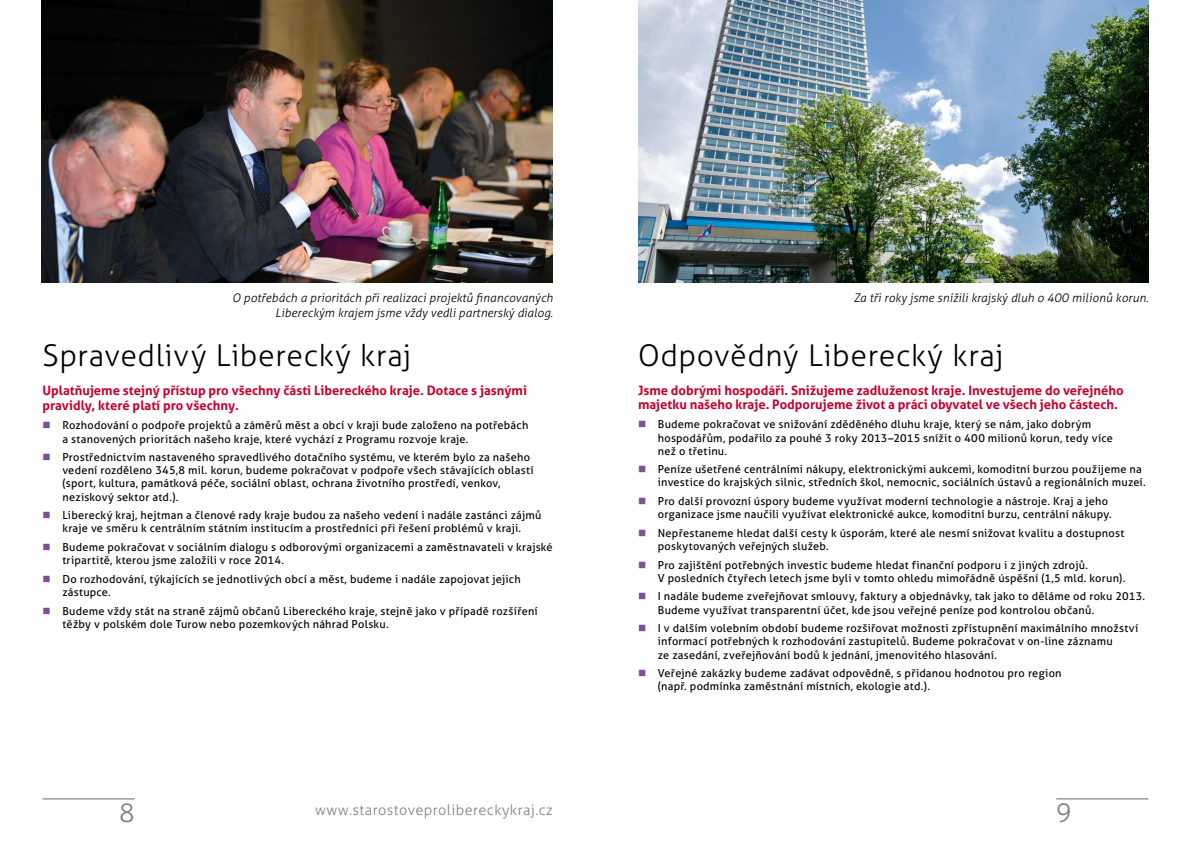
<style>
.page{position:relative;width:1191px;height:842px;background:#fff}
.page>*{position:absolute;margin:0;border:0;box-sizing:border-box;transform-origin:0 0}
.t1{font:300 30px "Aller";letter-spacing:.02em;color:#000}
.t2{font:300 26px "Aller";color:#818084}
.t3{font:300 14.5px "Aller";letter-spacing:.03em;color:#818084}
.t4{font:700 13px/15px "Aller";color:#c5002e}
.t5{font:italic 300 12px/15px "Aller";letter-spacing:.01em;color:#000;text-align:right}
.t6{font:11px/13.2px "Aller";letter-spacing:.02em;color:#000}
</style>
<div class="page">
<hr style="left:1056px;top:798px;width:92px;height:1px;background:#68676c">
<hr style="left:43px;top:798px;width:92px;height:1px;background:#68676c">
<img style="left:42px;top:0;width:511px;height:283px">
<img style="left:638px;top:0;width:510px;height:283px">
<p class="t5" style="left:232px;top:290px;width:322px">O potřebách a prioritách při realizaci projektů financovaných<br>Libereckým krajem jsme vždy vedli partnerský dialog.</p>
<h1 class="t1" style="left:43px;top:337px;width:370px">Spravedlivý Liberecký kraj</h1>
<p class="t4" style="left:43px;top:382px;width:486px">Uplatňujeme stejný přístup pro všechny části Libereckého kraje. Dotace s jasnými pravidly, které platí pro všechny.</p>
<p class="t6" style="left:62px;top:419px;width:467px">Rozhodování o podpoře projektů a záměrů měst a obcí v kraji bude založeno na potřebách a stanovených prioritách našeho kraje, které vychází z Programu rozvoje kraje.</p>
<p class="t6" style="left:62px;top:451px;width:473px">Prostřednictvím nastaveného spravedlivého dotačního systému, ve kterém bylo za našeho vedení rozděleno 345,8 mil. korun, budeme pokračovat v podpoře všech stávajících oblastí (sport, kultura, památková péče, sociální oblast, ochrana životního prostředí, venkov, neziskový sektor atd.).</p>
<p class="t6" style="left:62px;top:509px;width:480px">Liberecký kraj, hejtman a členové rady kraje budou za našeho vedení i nadále zastánci zájmů kraje ve směru k centrálním státním institucím a prostředníci při řešení problémů v kraji.</p>
<p class="t6" style="left:62px;top:540px;width:492px">Budeme pokračovat v sociálním dialogu s odborovými organizacemi a zaměstnavateli v krajské tripartitě, kterou jsme založili v roce 2014.</p>
<p class="t6" style="left:62px;top:572px;width:460px">Do rozhodování, týkajících se jednotlivých obcí a měst, budeme i nadále zapojovat jejich zástupce.</p>
<p class="t6" style="left:62px;top:604px;width:477px">Budeme vždy stát na straně zájmů občanů Libereckého kraje, stejně jako v případě rozšíření těžby v polském dole Turow nebo pozemkových náhrad Polsku.</p>
<p class="t5" style="left:853px;top:290px;width:296px">Za tři roky jsme snížili krajský dluh o 400 milionů korun.</p>
<h1 class="t1" style="left:638px;top:337px;width:367px">Odpovědný Liberecký kraj</h1>
<p class="t4" style="left:638px;top:383px;width:487px;line-height:14px">Jsme dobrými hospodáři. Snižujeme zadluženost kraje. Investujeme do veřejného majetku našeho kraje. Podporujeme život a práci obyvatel ve všech jeho částech.</p>
<p class="t6" style="left:658px;top:418px;width:456px">Budeme pokračovat ve snižování zděděného dluhu kraje, který se nám, jako dobrým hospodářům, podařilo za pouhé 3 roky 2013–2015 snížit o 400 milionů korun, tedy více než o třetinu.</p>
<p class="t6" style="left:658px;top:463px;width:489px">Peníze ušetřené centrálními nákupy, elektronickými aukcemi, komoditní burzou použijeme na investice do krajských silnic, středních škol, nemocnic, sociálních ústavů a regionálních muzeí.</p>
<p class="t6" style="left:658px;top:494px;width:455px">Pro další provozní úspory budeme využívat moderní technologie a nástroje. Kraj a jeho organizace jsme naučili využívat elektronické aukce, komoditní burzu, centrální nákupy.</p>
<p class="t6" style="left:658px;top:526px;width:468px">Nepřestaneme hledat další cesty k úsporám, které ale nesmí snižovat kvalitu a dostupnost poskytovaných veřejných služeb.</p>
<p class="t6" style="left:658px;top:558px;width:469px">Pro zajištění potřebných investic budeme hledat finanční podporu i z jiných zdrojů.<br>V posledních čtyřech letech jsme byli v tomto ohledu mimořádně úspěšní (1,5 mld. korun).</p>
<p class="t6" style="left:658px;top:590px;width:489px">I nadále budeme zveřejňovat smlouvy, faktury a objednávky, tak jako to děláme od roku 2013.<br>Budeme využívat transparentní účet, kde jsou veřejné peníze pod kontrolou občanů.</p>
<p class="t6" style="left:658px;top:622px;width:482px">I v dalším volebním období budeme rozšiřovat možnosti zpřístupnění maximálního množství informací potřebných k rozhodování zastupitelů. Budeme pokračovat v on-line záznamu<br>ze zasedání, zveřejňování bodů k jednání, jmenovitého hlasování.</p>
<p class="t6" style="left:658px;top:667px;width:405px">Veřejné zakázky budeme zadávat odpovědně, s přidanou hodnotou pro region (např. podmínka zaměstnání místních, ekologie atd.).</p>
<h2 class="t2" style="left:119px;top:797px;width:17px">8</h2>
<h3 class="t3" style="left:315px;top:801px;width:239px">www.starostoveprolibereckykraj.cz</h3>
<h2 class="t2" style="left:1056px;top:797px;width:17px">9</h2>
</div>
